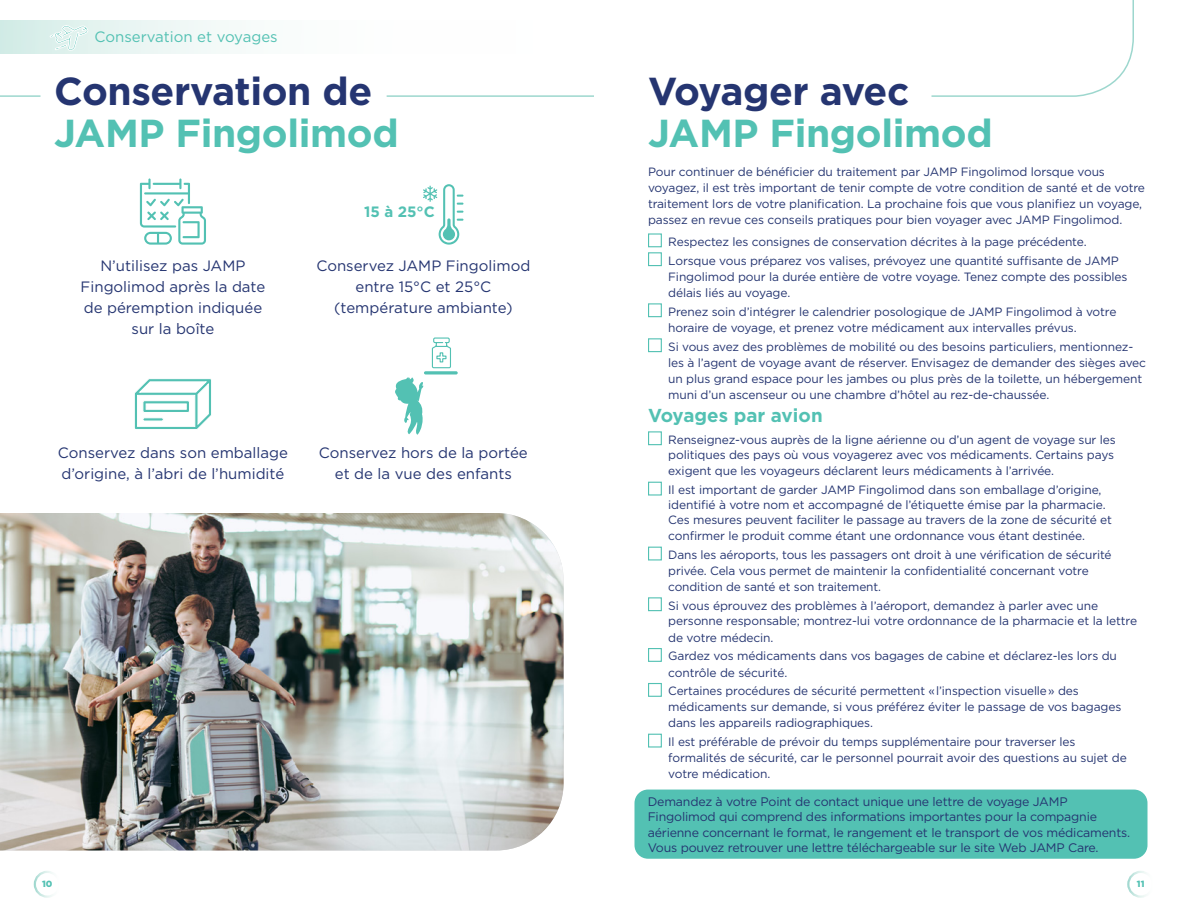
<style>
.page{position:relative;width:1188px;height:918px;background:#fff}
.page>*{position:absolute;margin:0;border:0;box-sizing:border-box;transform-origin:0 0}
.t1{font:700 39px "Gotham";letter-spacing:-.01em;color:#53c1b3}
.t2{font:700 39px "Gotham";letter-spacing:-.01em;color:#253571}
.t3{font:700 39px "Gotham";letter-spacing:-.03em;color:#253571}
.t4{font:700 18.75px "Gotham";color:#53c1b3}
.t5{font:15px/21px "Gotham";color:#253571;text-align:center}
.t6{font:15px "Gotham";color:#53c1b3}
.t7{font:700 15px "Gotham";color:#53c1b3}
.t8{font:12.3px/15.3px "Gotham";letter-spacing:-.015em;color:#253571}
.t9{font:12px/16.2px "Gotham";letter-spacing:-.01em;color:#253571}
.t10{font:900 9px "Gotham";color:#53c1b3}
</style>
<div class="page">
<div style="left:34px;top:871px;width:27px;height:27px;border:2px solid #fff;border-radius:50%"></div>
<div style="left:1127px;top:871px;width:27px;height:27px;border:2px solid #fff;border-radius:50%"></div>
<img style="left:0;top:513px;width:564px;height:337px">
<div style="left:0;top:20px;width:594px;height:34px;background:linear-gradient(to right,#dff1ed,#fff)"></div>
<div style="left:648px;top:233px;width:14px;height:14px;border:1px solid #53c1b3"></div>
<div style="left:648px;top:252px;width:14px;height:14px;border:1px solid #53c1b3"></div>
<div style="left:648px;top:303px;width:14px;height:14px;border:1px solid #53c1b3"></div>
<div style="left:648px;top:338px;width:14px;height:14px;border:1px solid #53c1b3"></div>
<div style="left:648px;top:431px;width:14px;height:14px;border:1px solid #53c1b3"></div>
<div style="left:648px;top:482px;width:14px;height:14px;border:1px solid #53c1b3"></div>
<div style="left:648px;top:547px;width:14px;height:13px;border:1px solid #53c1b3"></div>
<div style="left:648px;top:597px;width:14px;height:14px;border:1px solid #53c1b3"></div>
<div style="left:648px;top:648px;width:14px;height:14px;border:1px solid #53c1b3"></div>
<div style="left:648px;top:683px;width:14px;height:14px;border:1px solid #53c1b3"></div>
<div style="left:648px;top:734px;width:14px;height:14px;border:1px solid #53c1b3"></div>
<hr style="left:0;top:95px;width:40px;height:2px;background:#9dd7ce">
<hr style="left:387px;top:95px;width:207px;height:2px;background:#9dd7ce">
<svg style="left:931px;top:0;width:203px;height:97px"></svg>
<svg style="left:50px;top:25px;width:38px;height:26px"></svg>
<svg style="left:395px;top:377px;width:29px;height:58px"></svg>
<svg style="left:424px;top:371px;width:34px;height:4px"></svg>
<svg style="left:431px;top:337px;width:20px;height:32px"></svg>
<svg style="left:140px;top:178px;width:66px;height:67px"></svg>
<svg style="left:134px;top:379px;width:77px;height:50px"></svg>
<svg style="left:423px;top:184px;width:40px;height:61px"></svg>
<div style="left:634px;top:790px;width:514px;height:69px;background:#53c1b3;border-radius:14px"></div>
<p class="t6" style="left:94px;top:27px;width:185px">Conservation et voyages</p>
<h1 class="t2" style="left:54px;top:66px;width:320px">Conservation de</h1>
<h1 class="t1" style="left:54px;top:108px;width:346px">JAMP Fingolimod</h1>
<p class="t5" style="left:81px;top:255px;width:186px">N’utilisez pas JAMP<br>Fingolimod après la date de péremption indiquée sur la boîte</p>
<p class="t7" style="left:364px;top:202px;width:72px">15 à 25°C</p>
<p class="t5" style="left:316px;top:255px;width:215px">Conservez JAMP Fingolimod entre 15°C et 25°C (température ambiante)</p>
<p class="t5" style="left:58px;top:442px;width:232px;text-align:left">Conservez dans son emballage d’origine, à l’abri de l’humidité</p>
<p class="t5" style="left:319px;top:442px;width:210px">Conservez hors de la portée et de la vue des enfants</p>
<h1 class="t3" style="left:648px;top:65px;width:263px">Voyager avec</h1>
<h1 class="t1" style="left:648px;top:107px;width:346px">JAMP Fingolimod</h1>
<p class="t9" style="left:648px;top:163px;width:499px">Pour continuer de bénéficier du traitement par JAMP Fingolimod lorsque vous voyagez, il est très important de tenir compte de votre condition de santé et de votre traitement lors de votre planification. La prochaine fois que vous planifiez un voyage, passez en revue ces conseils pratiques pour bien voyager avec JAMP Fingolimod.</p>
<p class="t9" style="left:668px;top:232px;width:452px;line-height:18.8px">Respectez les consignes de conservation décrites à la page précédente.<br>Lorsque vous préparez vos valises, prévoyez une quantité suffisante de JAMP</p>
<p class="t9" style="left:668px;top:268px;width:461px">Fingolimod pour la durée entière de votre voyage. Tenez compte des possibles délais liés au voyage.</p>
<p class="t9" style="left:668px;top:303px;width:450px">Prenez soin d’intégrer le calendrier posologique de JAMP Fingolimod à votre horaire de voyage, et prenez votre médicament aux intervalles prévus.</p>
<p class="t9" style="left:668px;top:338px;width:479px">Si vous avez des problèmes de mobilité ou des besoins particuliers, mentionnez&shy;les à l’agent de voyage avant de réserver. Envisagez de demander des sièges avec un plus grand espace pour les jambes ou plus près de la toilette, un hébergement muni d’un ascenseur ou une chambre d’hôtel au rez-de-chaussée.</p>
<h2 class="t4" style="left:648px;top:403px;width:176px">Voyages par avion</h2>
<p class="t9" style="left:668px;top:431px;width:449px;line-height:15.8px">Renseignez-vous auprès de la ligne aérienne ou d’un agent de voyage sur les politiques des pays où vous voyagerez avec vos médicaments. Certains pays exigent que les voyageurs déclarent leurs médicaments à l’arrivée.</p>
<p class="t9" style="left:668px;top:482px;width:445px;line-height:15px">Il est important de garder JAMP Fingolimod dans son emballage d’origine, identifié à votre nom et accompagné de l’étiquette émise par la pharmacie.<br>Ces mesures peuvent faciliter le passage au travers de la zone de sécurité et</p>
<p class="t9" style="left:668px;top:526px;width:445px;line-height:18.8px">confirmer le produit comme étant une ordonnance vous étant destinée.<br>Dans les aéroports, tous les passagers ont droit à une vérification de sécurité</p>
<p class="t9" style="left:668px;top:562px;width:422px">privée. Cela vous permet de maintenir la confidentialité concernant votre condition de santé et son traitement.</p>
<p class="t9" style="left:668px;top:597px;width:470px">Si vous éprouvez des problèmes à l’aéroport, demandez à parler avec une personne responsable; montrez-lui votre ordonnance de la pharmacie et la lettre de votre médecin.</p>
<p class="t9" style="left:668px;top:648px;width:450px">Gardez vos médicaments dans vos bagages de cabine et déclarez-les lors du contrôle de sécurité.</p>
<p class="t9" style="left:668px;top:683px;width:455px">Certaines procédures de sécurité permettent « l’inspection visuelle » des médicaments sur demande, si vous préférez éviter le passage de vos bagages dans les appareils radiographiques.</p>
<p class="t9" style="left:668px;top:734px;width:460px;line-height:15.8px">Il est préférable de prévoir du temps supplémentaire pour traverser les formalités de sécurité, car le personnel pourrait avoir des questions au sujet de votre médication.</p>
<p class="t8" style="left:648px;top:794px;width:484px">Demandez à votre Point de contact unique une lettre de voyage JAMP Fingolimod qui comprend des informations importantes pour la compagnie aérienne concernant le format, le rangement et le transport de vos médicaments.<br>Vous pouvez retrouver une lettre téléchargeable sur le site Web JAMP Care.</p>
<p class="t10" style="left:42px;top:878px;width:12px">10</p>
<p class="t10" style="left:1137px;top:878px;width:9px">11</p>
</div>
